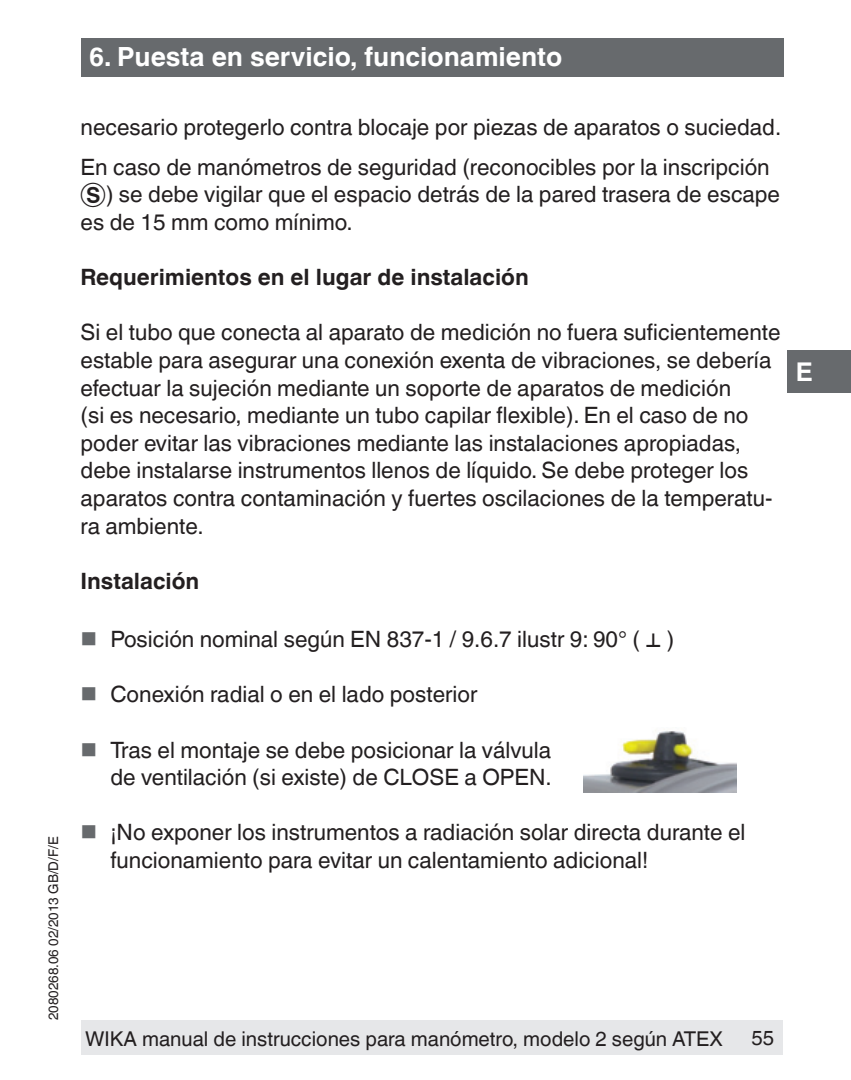
<style>
.page{position:relative;width:851px;height:1080px;background:#fff}
.page>*{position:absolute;margin:0;border:0;box-sizing:border-box;transform-origin:0 0}
.t1{font:700 26.4px "Helvetica World";color:#fff}
.t2{font:700 25.8px "Helvetica World";color:#fff}
.t3{font:22.5px/27.6px "Helvetica World";color:#231f20}
.t4{font:700 22.5px "Helvetica World";color:#231f20}
.t5{font:20.4px "Helvetica World";color:#231f20}
.t6{font:13.5px "Helvetica World";color:#231f20}
.s1{font-family:"Wika";font-size:27px}
.s2{font-size:27px}
</style>
<div class="page">
<div style="left:787px;top:350px;width:63px;height:43px;background:#676a6d"></div>
<div style="left:81px;top:38px;width:702px;height:39px;background:#676a6d"></div>
<div style="left:81px;top:1020px;width:701px;height:34px;background:#e6e7e9"></div>
<img style="left:583px;top:730px;width:153px;height:62px">
<p class="t6" style="left:45px;top:1020px;width:185px;rotate:-90deg">2080268.06 02/2013 GB/D/F/E</p>
<p class="t1" style="left:89px;top:41px;width:474px">6. Puesta en servicio, funcionamiento</p>
<p class="t3" style="left:81px;top:108px;width:702px;line-height:39.6px">necesario protegerlo contra blocaje por piezas de aparatos o suciedad.<br>En caso de manómetros de seguridad (reconocibles por la inscripción</p>
<p class="t3" style="left:81px;top:181px;width:701px"><span class="s1">k</span>) se debe vigilar que el espacio detrás de la pared trasera de escape es de 15 mm como mínimo.</p>
<p class="t4" style="left:81px;top:264px;width:449px">Requerimientos en el lugar de instalación</p>
<p class="t3" style="left:81px;top:319px;width:701px">Si el tubo que conecta al aparato de medición no fuera suficientemente estable para asegurar una conexión exenta de vibraciones, se debería efectuar la sujeción mediante un soporte de aparatos de medición<br>(si es necesario, mediante un tubo capilar flexible). En el caso de no poder evitar las vibraciones mediante las instalaciones apropiadas, debe instalarse instrumentos llenos de líquido. Se debe proteger los aparatos contra contaminación y fuertes oscilaciones de la temperatu&shy;ra ambiente.</p>
<p class="t4" style="left:81px;top:568px;width:120px">Instalación</p>
<p class="t3" style="left:110px;top:626px;width:565px">Posición nominal según EN 837-1 / 9.6.7 ilustr 9: 90° ( <span class="s2">⊥</span> )</p>
<p class="t3" style="left:110px;top:681px;width:368px">Conexión radial o en el lado posterior</p>
<p class="t3" style="left:110px;top:736px;width:443px">Tras el montaje se debe posicionar la válvula de ventilación (si existe) de CLOSE a OPEN.</p>
<p class="t3" style="left:110px;top:819px;width:636px">¡No exponer los instrumentos a radiación solar directa durante el funcionamiento para evitar un calentamiento adicional!</p>
<p class="t2" style="left:795px;top:357px;width:19px">E</p>
<p class="t5" style="left:85px;top:1027px;width:639px">WIKA manual de instrucciones para manómetro, modelo 2 según ATEX</p>
<p class="t5" style="left:751px;top:1026px;width:24px">55</p>
</div>
